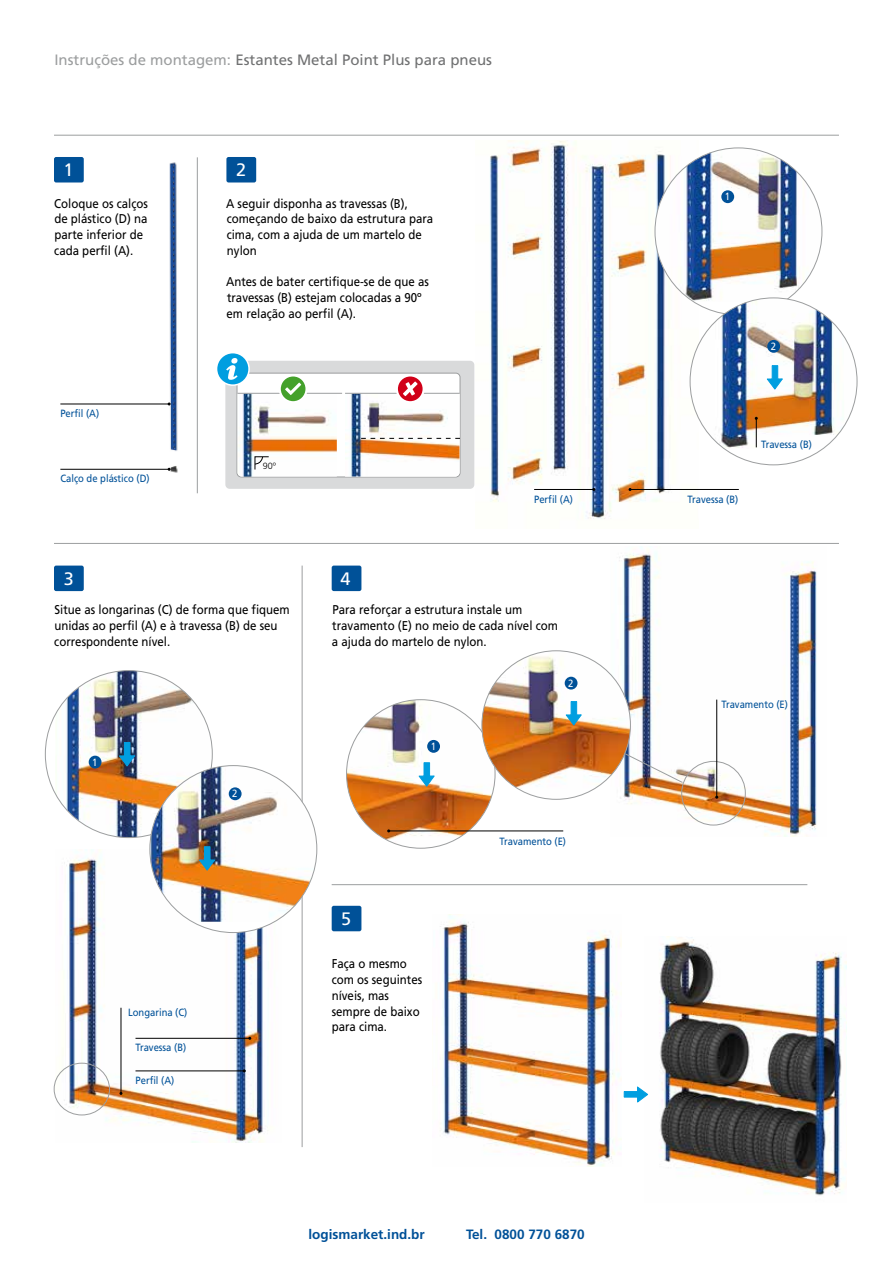
<style>
.page{position:relative;width:893px;height:1263px;background:#fff}
.page>*{position:absolute;margin:0;border:0;box-sizing:border-box;transform-origin:0 0}
.t1{font:18px "Frutiger LT Std";color:#fff}
.t2{font:15px "Frutiger LT Std";color:#707172}
.t3{font:700 13.5px "Frutiger LT Std";color:#005198}
.t4{font:12.75px/15.8px "Frutiger LT Std";color:#000;scale:.9 1}
.t5{font:10.5px "Frutiger LT Std";color:#005198;scale:.9 1}
.t6{font:10.5px "Frutiger LT Std";color:#fff;scale:.9 1}
.t7{font:300 9px "Frutiger LT Std";color:#000}
.s1{color:#9c9e9f}
</style>
<div class="page">
<hr style="left:54px;top:135px;width:785px;height:1px;background:#9c9e9f">
<img style="left:659px;top:937px;width:187px;height:259px">
<div style="left:54px;top:566px;width:30px;height:25px;background:#005198;border-radius:2px"></div>
<div style="left:332px;top:566px;width:29px;height:25px;background:#005198;border-radius:2px"></div>
<div style="left:332px;top:906px;width:29px;height:25px;background:#005198;border-radius:2px"></div>
<div style="left:226px;top:157px;width:30px;height:25px;background:#005198;border-radius:2px"></div>
<img style="left:490px;top:140px;width:208px;height:379px">
<hr style="left:197px;top:157px;width:1px;height:336px;background:#9c9e9f">
<hr style="left:332px;top:884px;width:475px;height:1px;background:#9c9e9f">
<hr style="left:302px;top:566px;width:1px;height:581px;background:#9c9e9f">
<div style="left:225px;top:361px;width:249px;height:128px;background:#d9dadb;border-radius:4px"></div>
<div style="left:237px;top:373px;width:223px;height:104px;background:#fff;border-radius:4px"></div>
<div style="left:237px;top:373px;width:223px;height:104px;border:1px solid #9c9e9f;border-radius:4px"></div>
<div style="left:216px;top:352px;width:34px;height:34px;border:3px solid #fff;border-radius:50%"></div>
<svg style="left:217px;top:353px;width:31px;height:31px"></svg>
<svg style="left:397px;top:375px;width:27px;height:27px"></svg>
<div style="left:396px;top:374px;width:29px;height:29px;border:2px solid #fff;border-radius:50%"></div>
<img style="left:237px;top:394px;width:100px;height:83px">
<hr style="left:237px;top:393px;width:105px;height:1px;background:#9c9e9f">
<svg style="left:280px;top:375px;width:26px;height:27px"></svg>
<div style="left:279px;top:374px;width:29px;height:29px;border:2px solid #fff;border-radius:50%"></div>
<svg style="left:285px;top:383px;width:16px;height:12px"></svg>
<svg style="left:255px;top:456px;width:14px;height:14px"></svg>
<img style="left:345px;top:381px;width:115px;height:95px">
<hr style="left:54px;top:543px;width:785px;height:1px;background:#9c9e9f">
<img style="left:655px;top:148px;width:167px;height:154px">
<div style="left:721px;top:190px;width:13px;height:13px;background:#005198;border-radius:50%"></div>
<hr style="left:534px;top:489px;width:60px;height:1px;background:#000">
<hr style="left:630px;top:489px;width:109px;height:1px;background:#000">
<img style="left:690px;top:298px;width:167px;height:150px">
<svg style="left:766px;top:364px;width:18px;height:27px"></svg>
<div style="left:767px;top:340px;width:13px;height:13px;background:#005198;border-radius:50%"></div>
<svg style="left:755px;top:417px;width:3px;height:30px"></svg>
<img style="left:440px;top:915px;width:182px;height:251px">
<div style="left:54px;top:157px;width:30px;height:25px;background:#005198;border-radius:2px"></div>
<img style="left:162px;top:162px;width:16px;height:311px">
<hr style="left:60px;top:469px;width:109px;height:1px;background:#000">
<hr style="left:60px;top:404px;width:109px;height:1px;background:#000">
<img style="left:55px;top:849px;width:220px;height:294px">
<div style="left:54px;top:1063px;width:56px;height:52px;border:1px solid #9c9e9f;border-radius:50%"></div>
<hr style="left:121px;top:1008px;width:1px;height:85px;background:#000">
<hr style="left:135px;top:1070px;width:109px;height:1px;background:#000">
<hr style="left:135px;top:1038px;width:115px;height:1px;background:#000">
<img style="left:55px;top:671px;width:157px;height:166px">
<div style="left:89px;top:756px;width:13px;height:12px;background:#005198;border-radius:50%"></div>
<img style="left:150px;top:766px;width:167px;height:156px">
<svg style="left:198px;top:845px;width:18px;height:27px"></svg>
<div style="left:229px;top:787px;width:13px;height:13px;background:#005198;border-radius:50%"></div>
<svg style="left:118px;top:741px;width:18px;height:27px"></svg>
<img style="left:610px;top:546px;width:207px;height:291px">
<div style="left:681px;top:761px;width:64px;height:64px;border:1px solid #9c9e9f;border-radius:50%"></div>
<svg style="left:625px;top:753px;width:58px;height:30px"></svg>
<hr style="left:716px;top:700px;width:1px;height:97px;background:#000">
<img style="left:346px;top:700px;width:149px;height:148px;border-radius:74px">
<div style="left:427px;top:740px;width:13px;height:13px;background:#005198;border-radius:50%"></div>
<svg style="left:418px;top:761px;width:18px;height:27px"></svg>
<svg style="left:623px;top:1086px;width:25px;height:17px"></svg>
<img style="left:482px;top:651px;width:148px;height:148px;border-radius:74px">
<svg style="left:565px;top:700px;width:18px;height:27px"></svg>
<div style="left:565px;top:677px;width:12px;height:12px;background:#005198;border-radius:50%"></div>
<hr style="left:389px;top:830px;width:174px;height:1px;background:#000">
<p class="t2" style="left:54px;top:51px;width:439px"><span class="s1">Instruções de montagem:</span> Estantes Metal Point Plus para pneus</p>
<h1 class="t1" style="left:64px;top:160px;width:12px">1</h1>
<p class="t4" style="left:54px;top:195px;width:106px">Coloque os calços de plástico (D) na parte inferior de cada perfil (A).</p>
<p class="t5" style="left:60px;top:407px;width:45px">Perfil (A)</p>
<p class="t5" style="left:60px;top:472px;width:101px">Calço de plástico (D)</p>
<h1 class="t1" style="left:236px;top:160px;width:12px">2</h1>
<p class="t4" style="left:226px;top:195px;width:232px">A seguir disponha as travessas (B), começando de baixo da estrutura para cima, com a ajuda de um martelo de nylon</p>
<p class="t4" style="left:226px;top:274px;width:227px">Antes de bater certifique-se de que as travessas (B) estejam colocadas a 90º em relação ao perfil (A).</p>
<p class="t7" style="left:263px;top:460px;width:15px">90º</p>
<p class="t6" style="left:725px;top:190px;width:7px">1</p>
<p class="t6" style="left:771px;top:340px;width:7px">2</p>
<p class="t5" style="left:534px;top:493px;width:45px">Perfil (A)</p>
<p class="t5" style="left:688px;top:493px;width:58px">Travessa (B)</p>
<p class="t5" style="left:761px;top:438px;width:58px">Travessa (B)</p>
<h1 class="t1" style="left:64px;top:568px;width:12px">3</h1>
<h1 class="t1" style="left:341px;top:568px;width:12px">4</h1>
<p class="t4" style="left:54px;top:602px;width:263px">Situe as longarinas (C) de forma que fiquem unidas ao perfil (A) e à travessa (B) de seu correspondente nível.</p>
<p class="t4" style="left:332px;top:602px;width:253px">Para reforçar a estrutura instale um travamento (E) no meio de cada nível com a ajuda do martelo de nylon.</p>
<p class="t6" style="left:568px;top:677px;width:7px">2</p>
<p class="t6" style="left:92px;top:756px;width:7px">1</p>
<p class="t6" style="left:232px;top:787px;width:7px">2</p>
<p class="t5" style="left:128px;top:1006px;width:67px">Longarina (C)</p>
<p class="t5" style="left:135px;top:1041px;width:58px">Travessa (B)</p>
<p class="t5" style="left:135px;top:1074px;width:45px">Perfil (A)</p>
<p class="t6" style="left:431px;top:740px;width:7px">1</p>
<h1 class="t1" style="left:341px;top:908px;width:12px">5</h1>
<p class="t4" style="left:332px;top:956px;width:102px">Faça o mesmo com os seguintes níveis, mas sempre de baixo para cima.</p>
<p class="t5" style="left:500px;top:835px;width:75px">Travamento (E)</p>
<p class="t3" style="left:309px;top:1226px;width:118px">logismarket.ind.br</p>
<p class="t3" style="left:466px;top:1226px;width:120px">Tel. 0800 770 6870</p>
<p class="t5" style="left:721px;top:698px;width:75px">Travamento (E)</p>
</div>
